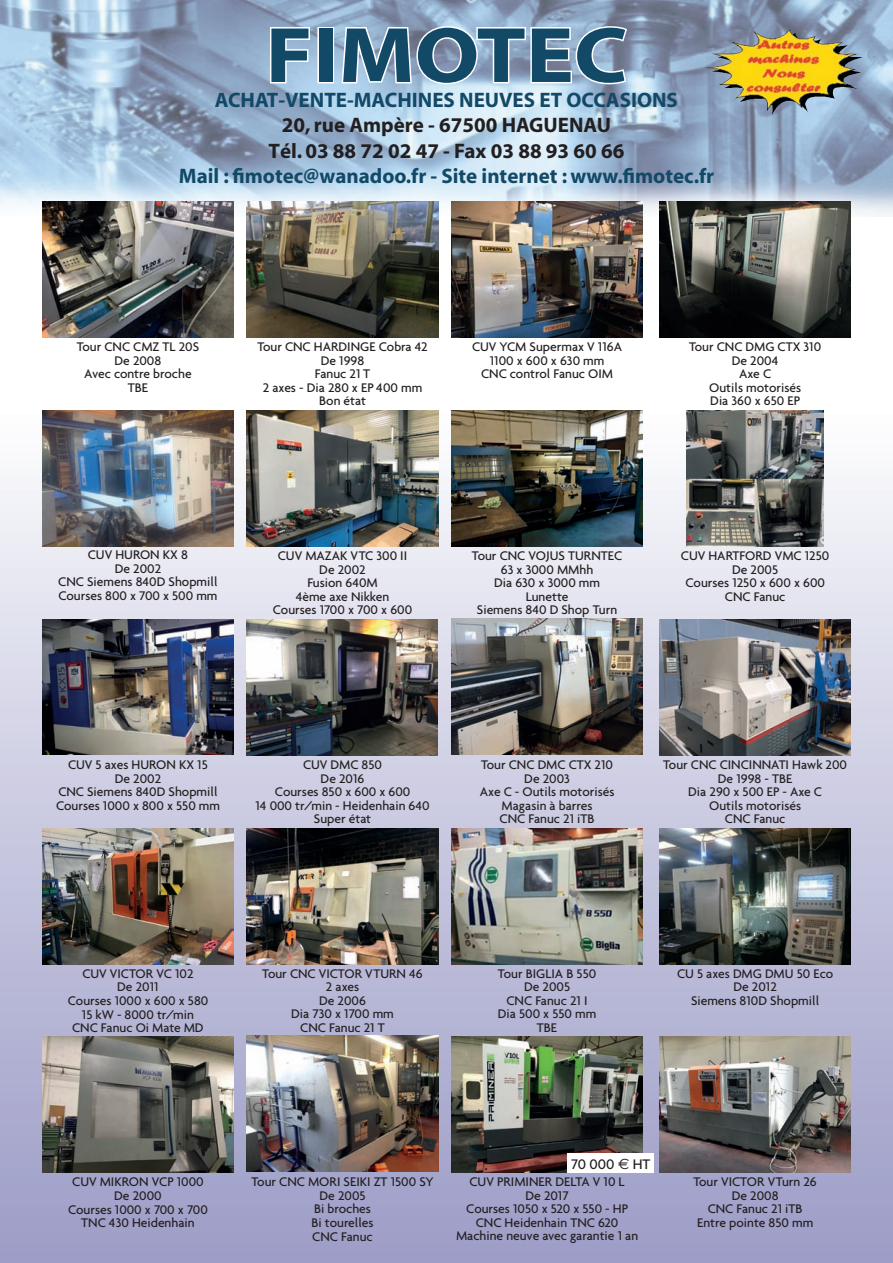
<style>
.page{position:relative;width:893px;height:1263px;background:#fff}
.page>*{position:absolute;margin:0;border:0;box-sizing:border-box;transform-origin:0 0}
.t1{font:700 79.2px "Myriad";color:#124967;scale:1.14 1}
.t2{font:700 21px "Myriad";color:#124967}
.t3{font:700 21px/25.2px "Myriad";color:#231f20;text-align:center}
.t4{font:500 15px "Agenda";color:#231f20}
.t5{font:500 13.5px/13.5px "Agenda";color:#231f20;text-align:center}
.s1{font-family:"Euro Sans";font-weight:400}
</style>
<div class="page">
<img style="left:0;top:0;width:892px;height:217px">
<div style="left:0;top:217px;width:892px;height:1045px;background:linear-gradient(to bottom,#fff,#9a99c3)"></div>
<svg style="left:268px;top:26px;width:43px;height:59px"></svg>
<div style="left:317px;top:27px;width:17px;height:56px;border:3px solid #fff"></div>
<svg style="left:340px;top:25px;width:288px;height:61px"></svg>
<img style="left:42px;top:202px;width:191px;height:136px">
<img style="left:42px;top:410px;width:191px;height:136px">
<img style="left:42px;top:619px;width:191px;height:135px">
<img style="left:42px;top:1036px;width:191px;height:136px">
<img style="left:246px;top:202px;width:192px;height:136px">
<img style="left:246px;top:410px;width:192px;height:136px">
<img style="left:247px;top:619px;width:191px;height:136px">
<img style="left:246px;top:828px;width:192px;height:136px">
<img style="left:42px;top:828px;width:191px;height:136px">
<img style="left:246px;top:1035px;width:192px;height:136px">
<img style="left:451px;top:202px;width:191px;height:136px">
<img style="left:451px;top:410px;width:191px;height:136px">
<img style="left:451px;top:618px;width:191px;height:136px">
<img style="left:451px;top:828px;width:191px;height:135px">
<img style="left:451px;top:1036px;width:191px;height:136px">
<img style="left:659px;top:202px;width:191px;height:136px">
<img style="left:686px;top:410px;width:136px;height:136px">
<img style="left:659px;top:619px;width:191px;height:136px">
<img style="left:659px;top:828px;width:191px;height:136px">
<img style="left:659px;top:1036px;width:191px;height:136px">
<img style="left:704px;top:29px;width:159px;height:86px">
<svg style="left:567px;top:1152px;width:87px;height:20px"></svg>
<h1 class="t1" style="left:265px;top:15px;width:319px">FIMOTEC</h1>
<h2 class="t2" style="left:215px;top:89px;width:464px">ACHAT-VENTE-MACHINES NEUVES ET OCCASIONS</h2>
<h2 class="t3" style="left:268px;top:113px;width:357px">20, rue Ampère - 67500 HAGUENAU<br>Tél. 03 88 72 02 47 - Fax 03 88 93 60 66</h2>
<h2 class="t2" style="left:179px;top:165px;width:536px">Mail : fimotec@wanadoo.fr - Site internet : www.fimotec.fr</h2>
<p class="t5" style="left:77px;top:340px;width:124px">Tour CNC CMZ TL 20S<br>De 2008<br>Avec contre broche<br>TBE</p>
<p class="t5" style="left:257px;top:340px;width:172px">Tour CNC HARDINGE Cobra 42<br>De 1998<br>Fanuc 21 T<br>2 axes - Dia 280 x EP 400 mm<br>Bon état</p>
<p class="t5" style="left:472px;top:340px;width:151px">CUV YCM Supermax V 116A<br>1100 x 600 x 630 mm<br>CNC control Fanuc OIM</p>
<p class="t5" style="left:688px;top:340px;width:134px">Tour CNC DMG CTX 310<br>De 2004<br>Axe C<br>Outils motorisés<br>Dia 360 x 650 EP</p>
<p class="t5" style="left:58px;top:547px;width:161px">CUV HURON KX 8<br>De 2002<br>CNC Siemens 840D Shopmill<br>Courses 800 x 700 x 500 mm</p>
<p class="t5" style="left:273px;top:548px;width:141px">CUV MAZAK VTC 300 II<br>De 2002<br>Fusion 640M<br>4ème axe Nikken<br>Courses 1700 x 700 x 600</p>
<p class="t5" style="left:472px;top:548px;width:152px">Tour CNC VOJUS TURNTEC<br>63 x 3000 MMhh<br>Dia 630 x 3000 mm<br>Lunette<br>Siemens 840 D Shop Turn</p>
<p class="t5" style="left:680px;top:548px;width:150px">CUV HARTFORD VMC 1250<br>De 2005<br>Courses 1250 x 600 x 600<br>CNC Fanuc</p>
<p class="t5" style="left:56px;top:757px;width:165px">CUV 5 axes HURON KX 15<br>De 2002<br>CNC Siemens 840D Shopmill<br>Courses 1000 x 800 x 550 mm</p>
<p class="t5" style="left:255px;top:757px;width:176px">CUV DMC 850<br>De 2016<br>Courses 850 x 600 x 600<br>14 000 tr/min - Heidenhain 640<br>Super état</p>
<p class="t5" style="left:479px;top:757px;width:136px">Tour CNC DMC CTX 210<br>De 2003<br>Axe C - Outils motorisés<br>Magasin à barres<br>CNC Fanuc 21 iTB</p>
<p class="t5" style="left:663px;top:757px;width:185px">Tour CNC CINCINNATI Hawk 200<br>De 1998 - TBE<br>Dia 290 x 500 EP - Axe C<br>Outils motorisés<br>CNC Fanuc</p>
<p class="t5" style="left:68px;top:966px;width:142px">CUV VICTOR VC 102<br>De 2011<br>Courses 1000 x 600 x 580<br>15 kW - 8000 tr/min<br>CNC Fanuc Oi Mate MD</p>
<p class="t5" style="left:262px;top:966px;width:162px">Tour CNC VICTOR VTURN 46<br>2 axes<br>De 2006<br>Dia 730 x 1700 mm<br>CNC Fanuc 21 T</p>
<p class="t5" style="left:497px;top:966px;width:100px">Tour BIGLIA B 550<br>De 2005<br>CNC Fanuc 21 I<br>Dia 500 x 550 mm<br>TBE</p>
<p class="t5" style="left:676px;top:966px;width:157px">CU 5 axes DMG DMU 50 Eco<br>De 2012<br>Siemens 810D Shopmill</p>
<p class="t5" style="left:68px;top:1174px;width:141px">CUV MIKRON VCP 1000<br>De 2000<br>Courses 1000 x 700 x 700<br>TNC 430 Heidenhain</p>
<p class="t5" style="left:251px;top:1174px;width:183px">Tour CNC MORI SEIKI ZT 1500 SY<br>De 2005<br>Bi broches<br>Bi tourelles<br>CNC Fanuc</p>
<p class="t4" style="left:571px;top:1154px;width:81px">70 000 <span class="s1">€</span> HT</p>
<p class="t5" style="left:456px;top:1174px;width:184px">CUV PRIMINER DELTA V 10 L<br>De 2017<br>Courses 1050 x 520 x 550 - HP<br>CNC Heidenhain TNC 620<br>Machine neuve avec garantie 1 an</p>
<p class="t5" style="left:693px;top:1174px;width:125px">Tour VICTOR VTurn 26<br>De 2008<br>CNC Fanuc 21 iTB<br>Entre pointe 850 mm</p>
</div>
